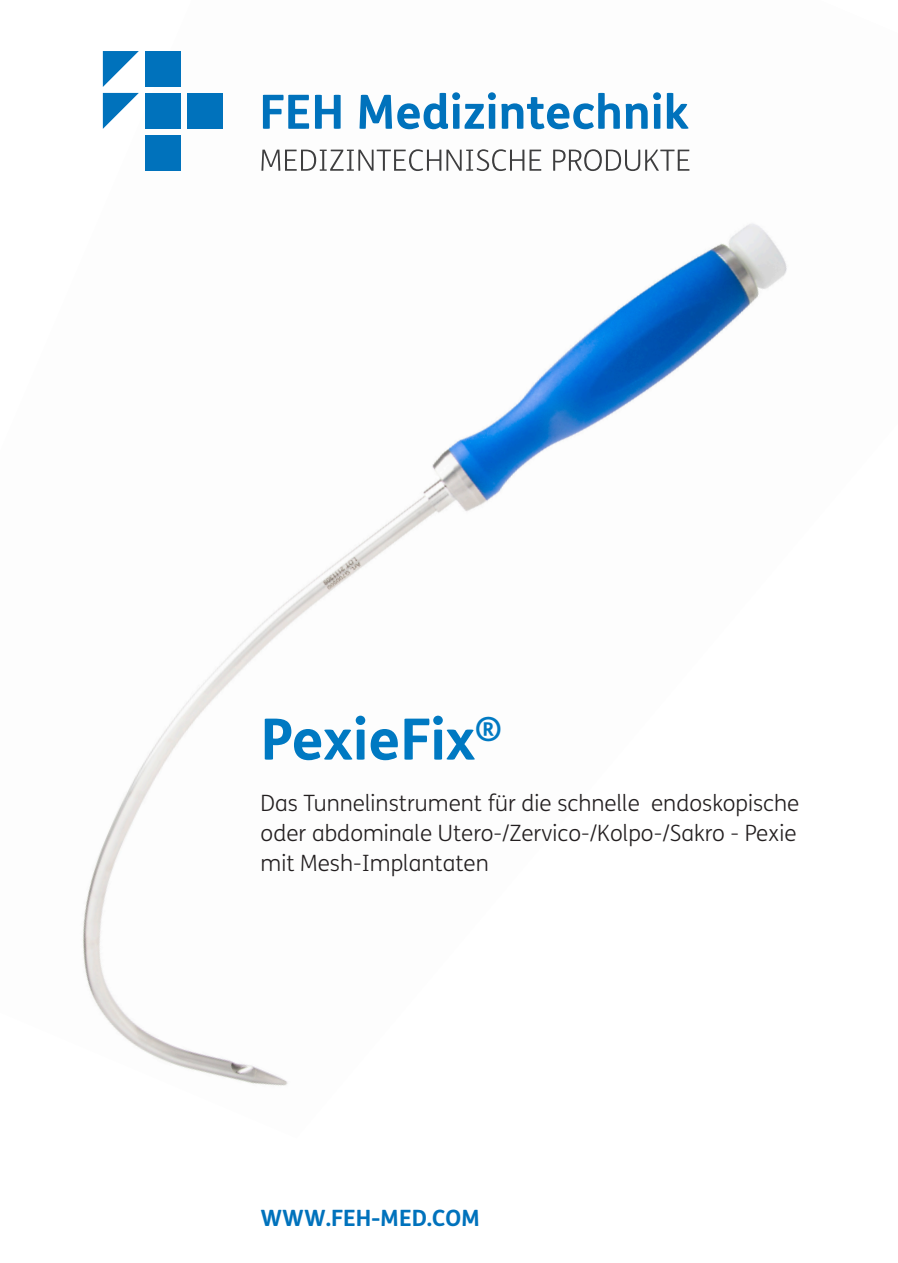
<style>
.page{position:relative;width:898px;height:1263px;background:#fff}
.page>*{position:absolute;margin:0;border:0;box-sizing:border-box;transform-origin:0 0}
.t1{font:700 57px "FS Me";color:#0079c2}
.t2{font:300 22.5px/30px "FS Me";color:#231f20}
.t3{font:700 22.5px "FS Me";color:#0072bc}
</style>
<div class="page">
<img style="left:82px;top:51px;width:705px;height:1035px">
<div style="left:187px;top:93px;width:35px;height:36px;background:#0072bc"></div>
<div style="left:145px;top:51px;width:36px;height:36px;background:#0072bc"></div>
<div style="left:145px;top:135px;width:36px;height:36px;background:#0072bc"></div>
<div style="left:145px;top:93px;width:36px;height:36px;background:#0072bc"></div>
<svg style="left:103px;top:51px;width:36px;height:36px"></svg>
<svg style="left:103px;top:93px;width:36px;height:36px"></svg>
<svg style="left:263px;top:95px;width:46px;height:34px"></svg>
<svg style="left:315px;top:95px;width:25px;height:34px"></svg>
<svg style="left:359px;top:92px;width:136px;height:37px"></svg>
<svg style="left:501px;top:93px;width:118px;height:36px"></svg>
<svg style="left:625px;top:103px;width:22px;height:26px"></svg>
<svg style="left:653px;top:92px;width:7px;height:37px"></svg>
<svg style="left:666px;top:93px;width:22px;height:36px"></svg>
<svg style="left:261px;top:149px;width:280px;height:22px"></svg>
<svg style="left:553px;top:149px;width:136px;height:22px"></svg>
<h1 class="t1" style="left:260px;top:695px;width:242px">PexieFix<sup>®</sup></h1>
<p class="t2" style="left:260px;top:788px;width:540px">Das Tunnelinstrument für die schnelle endoskopische oder abdominale Utero-/Zervico-/Kolpo-/Sakro - Pexie mit Mesh-Implantaten</p>
<p class="t3" style="left:260px;top:1200px;width:221px">WWW.FEH-MED.COM</p>
</div>
